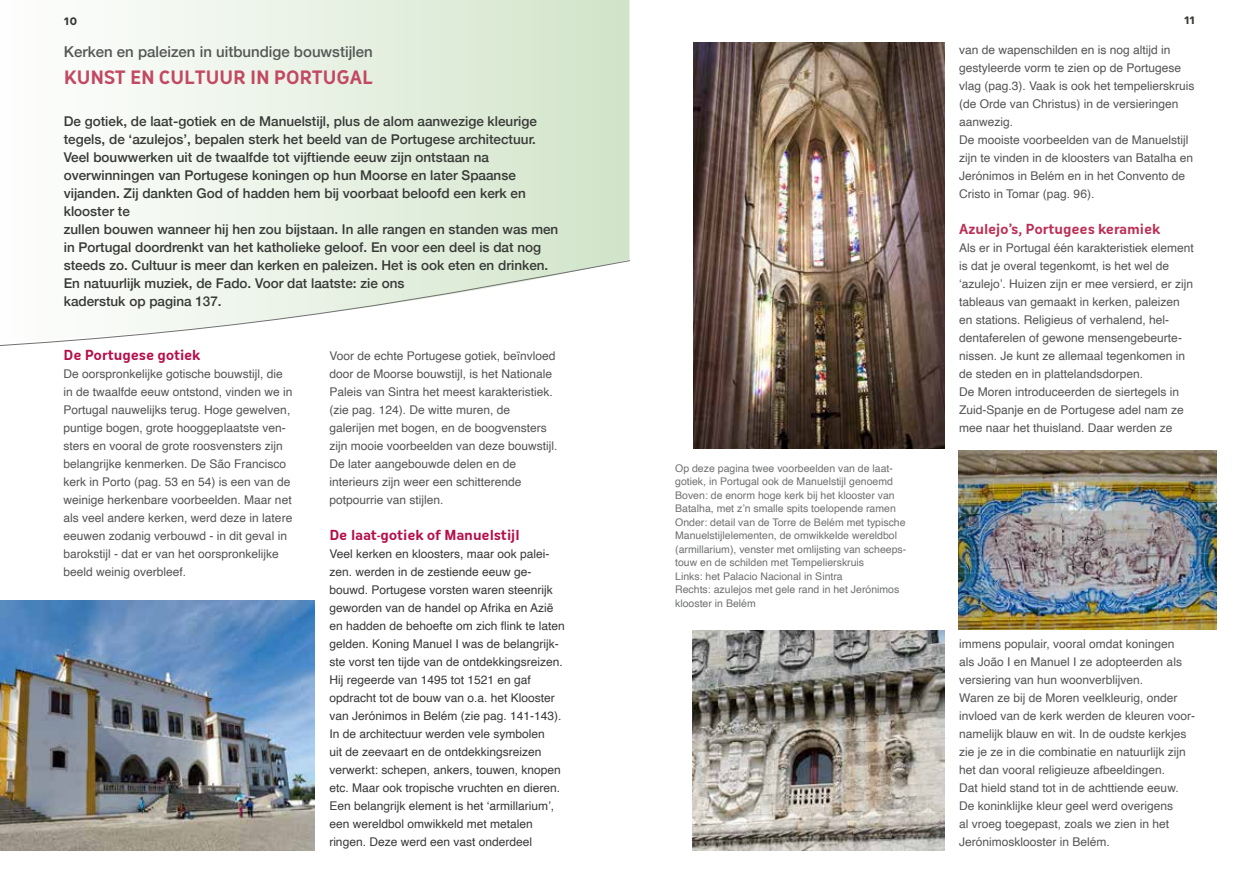
<style>
.page{position:relative;width:1259px;height:893px;background:#fff}
.page>*{position:absolute;margin:0;border:0;box-sizing:border-box;transform-origin:0 0}
.t1{font:700 18px "Oceania";color:#c34862}
.t2{font:500 15px "Helvetica Neue";color:#555756}
.t3{font:500 13.5px/18px "Helvetica Neue";color:#383937}
.t4{font:700 13.5px "Oceania";letter-spacing:-.01em;color:#b60e49}
.t5{font:700 13.5px "Oceania";letter-spacing:-.01em;color:#bc2f55}
.t6{font:12px/18px "Helvetica";color:#535453}
.t7{font:12px/18px "Helvetica";color:#383937}
.t8{font:700 12px "Oceania";color:#383937}
.t9{font:10.5px/13.5px "Helvetica";color:#6f7070}
</style>
<div class="page">
<svg style="left:127px;top:0;width:502px;height:260px"></svg>
<img style="left:0;top:600px;width:314px;height:250px">
<img style="left:693px;top:43px;width:251px;height:405px">
<img style="left:692px;top:630px;width:252px;height:220px">
<img style="left:958px;top:450px;width:258px;height:179px">
<svg style="left:0;top:260px;width:630px;height:86px"></svg>
<p class="t8" style="left:64px;top:14px;width:15px">10</p>
<p class="t8" style="left:1184px;top:13px;width:13px">11</p>
<p class="t2" style="left:64px;top:40px;width:310px">Kerken en paleizen in uitbundige bouwstijlen</p>
<h1 class="t1" style="left:64px;top:67px;width:311px">KUNST EN CULTUUR IN PORTUGAL</h1>
<p class="t3" style="left:64px;top:111px;width:496px">De gotiek, de laat-gotiek en de Manuelstijl, plus de alom aanwezige kleurige tegels, de ‘azulejos’, bepalen sterk het beeld van de Portugese architectuur.<br>Veel bouwwerken uit de twaalfde tot vijftiende eeuw zijn ontstaan na overwinningen van Portugese koningen op hun Moorse en later Spaanse vijanden. Zij dankten God of hadden hem bij voorbaat beloofd een kerk en klooster te<br>zullen bouwen wanneer hij hen zou bijstaan. In alle rangen en standen was men in Portugal doordrenkt van het katholieke geloof. En voor een deel is dat nog steeds zo. Cultuur is meer dan kerken en paleizen. Het is ook eten en drinken.<br>En natuurlijk muziek, de Fado. Voor dat laatste: zie ons<br>kaderstuk op pagina 137.</p>
<p class="t6" style="left:959px;top:41px;width:237px">van de wapenschilden en is nog altijd in gestyleerde vorm te zien op de Portugese vlag (pag.3). Vaak is ook het tempelierskruis (de Orde van Christus) in de versieringen aanwezig.<br>De mooiste voorbeelden van de Manuelstijl zijn te vinden in de kloosters van Batalha en Jerónimos in Belém en in het Convento de Cristo in Tomar (pag. 96).</p>
<p class="t5" style="left:959px;top:221px;width:203px">Azulejo’s, Portugees keramiek</p>
<p class="t6" style="left:959px;top:239px;width:236px">Als er in Portugal één karakteristiek element is dat je overal tegenkomt, is het wel de ‘azulejo’. Huizen zijn er mee versierd, er zijn tableaus van gemaakt in kerken, paleizen en stations. Religieus of verhalend, hel&shy;dentaferelen of gewone mensengebeurte&shy;nissen. Je kunt ze allemaal tegenkomen in de steden en in plattelandsdorpen.<br>De Moren introduceerden de siertegels in Zuid-Spanje en de Portugese adel nam ze mee naar het thuisland. Daar werden ze</p>
<p class="t4" style="left:63px;top:347px;width:138px">De Portugese gotiek</p>
<p class="t6" style="left:63px;top:365px;width:230px">De oorspronkelijke gotische bouwstijl, die in de twaalfde eeuw ontstond, vinden we in Portugal nauwelijks terug. Hoge gewelven, puntige bogen, grote hooggeplaatste ven&shy;sters en vooral de grote roosvensters zijn belangrijke kenmerken. De São Francisco kerk in Porto (pag. 53 en 54) is een van de weinige herkenbare voorbeelden. Maar net als veel andere kerken, werd deze in latere eeuwen zodanig verbouwd - in dit geval in barokstijl - dat er van het oorspronkelijke beeld weinig overbleef.</p>
<p class="t6" style="left:329px;top:347px;width:230px">Voor de echte Portugese gotiek, beïnvloed door de Moorse bouwstijl, is het Nationale Paleis van Sintra het meest karakteristiek. (zie pag. 124). De witte muren, de galerijen met bogen, en de boogvensters zijn mooie voorbeelden van deze bouwstijl.<br>De later aangebouwde delen en de interieurs zijn weer een schitterende potpourrie van stijlen.</p>
<p class="t4" style="left:329px;top:527px;width:192px">De laat-gotiek of Manuelstijl</p>
<p class="t7" style="left:329px;top:545px;width:237px">Veel kerken en kloosters, maar ook palei&shy;zen. werden in de zestiende eeuw ge&shy;bouwd. Portugese vorsten waren steenrijk geworden van de handel op Afrika en Azië en hadden de behoefte om zich flink te laten gelden. Koning Manuel I was de belangrijk&shy;ste vorst ten tijde van de ontdekkingsreizen.<br>Hij regeerde van 1495 tot 1521 en gaf opdracht tot de bouw van o.a. het Klooster van Jerónimos in Belém (zie pag. 141-143).<br>In de architectuur werden vele symbolen<br>uit de zeevaart en de ontdekkingsreizen verwerkt: schepen, ankers, touwen, knopen etc. Maar ook tropische vruchten en dieren.<br>Een belangrijk element is het ‘armillarium’, een wereldbol omwikkeld met metalen ringen. Deze werd een vast onderdeel</p>
<p class="t9" style="left:675px;top:462px;width:233px">Op deze pagina twee voorbeelden van de laat&shy;gotiek, in Portugal ook de Manuelstijl genoemd Boven: de enorm hoge kerk bij het klooster van Batalha, met z’n smalle spits toelopende ramen Onder: detail van de Torre de Belém met typische Manuelstijlelementen, de omwikkelde wereldbol (armillarium), venster met omlijsting van scheeps&shy;touw en de schilden met Tempelierskruis<br>Links: het Palacio Nacional in Sintra<br>Rechts: azulejos met gele rand in het Jerónimos klooster in Belém</p>
<p class="t6" style="left:959px;top:635px;width:237px">immens populair, vooral omdat koningen<br>als João I en Manuel I ze adopteerden als versiering van hun woonverblijven.<br>Waren ze bij de Moren veelkleurig, onder invloed van de kerk werden de kleuren voor&shy;namelijk blauw en wit. In de oudste kerkjes zie je ze in die combinatie en natuurlijk zijn het dan vooral religieuze afbeeldingen.<br>Dat hield stand tot in de achttiende eeuw.<br>De koninklijke kleur geel werd overigens<br>al vroeg toegepast, zoals we zien in het Jerónimosklooster in Belém.</p>
</div>
